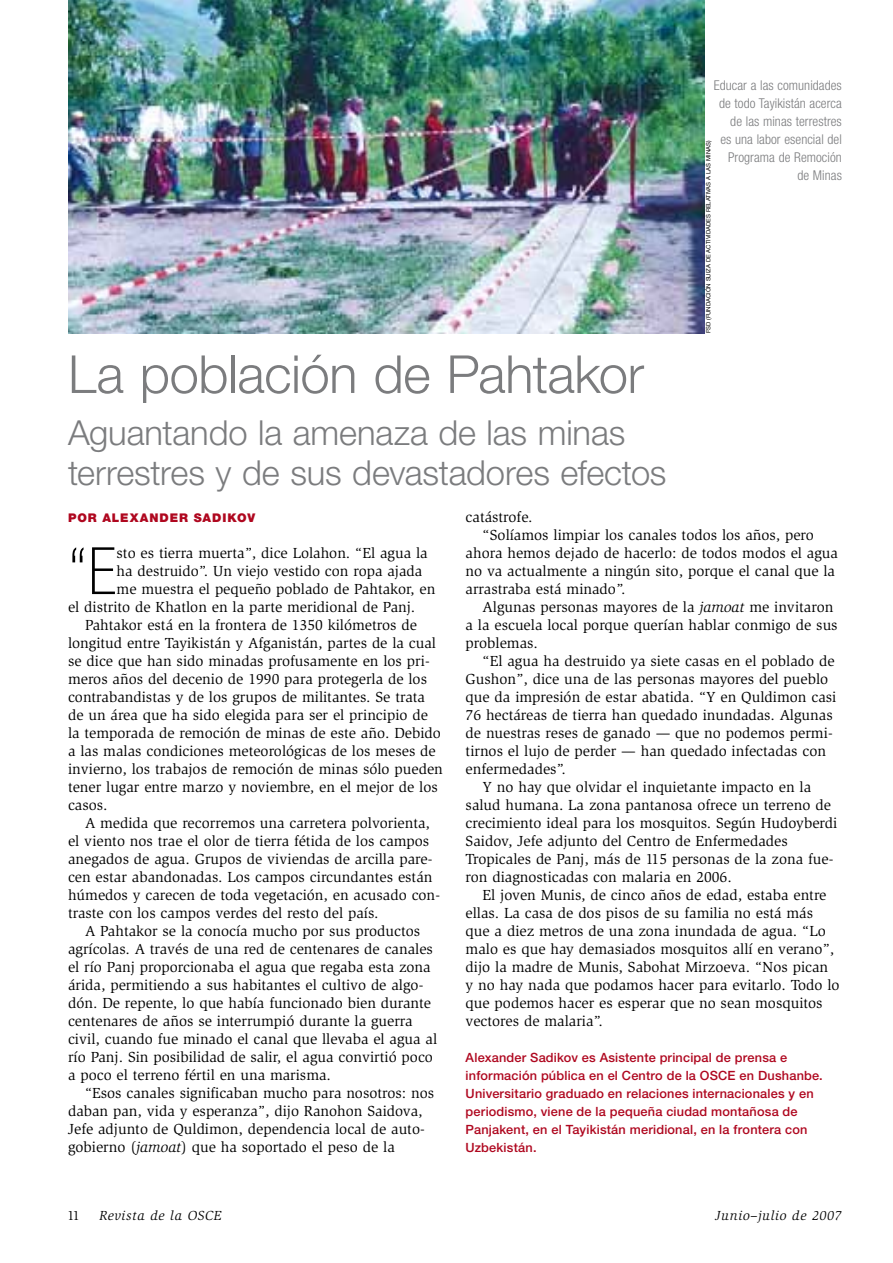
<style>
.page{position:relative;width:893px;height:1263px;background:#fff}
.page>*{position:absolute;margin:0;border:0;box-sizing:border-box;transform-origin:0 0}
.t1{font:100 condensed 65.4px "Helvetica Neue";color:#000}
.t2{font:300 52.5px "Helvetica Neue";letter-spacing:-.01em;color:#7b7c7e}
.t3{font:300 34.5px/40.5px "Helvetica Neue";letter-spacing:-.005em;color:#7b7c7e}
.t4{font:15px "Slimbach";color:#000}
.t5{font:300 condensed 13.5px/18px "Helvetica Neue";letter-spacing:.005em;color:#7b7c7e;text-align:right}
.t6{font:italic 13.5px "Slimbach";letter-spacing:.05em;color:#000}
.t7{font:13.5px "Slimbach";color:#000}
.t8{font:500 12.75px/18px "Helvetica Neue";letter-spacing:.015em;color:#af071f}
.t9{font:900 12px "Helvetica Neue";letter-spacing:.075em;color:#af071f}
.t10{font:6px "Helvetica Neue";color:#000}
.s1{font-style:italic}
</style>
<div class="page">
<img style="left:68px;top:0;width:636px;height:334px">
<h2 class="t2" style="left:68px;top:355px;width:578px">La población de Pahtakor</h2>
<h3 class="t3" style="left:68px;top:415px;width:600px">Aguantando la amenaza de las minas terrestres y de sus devastadores efectos</h3>
<p class="t5" style="left:714px;top:77px;width:130px">Educar a las comunidades de todo Tayikistán acerca de las minas terrestres<br>es una labor esencial del<br>Programa de Remoción de Minas</p>
<p class="t10" style="left:706px;top:333px;width:194px;rotate:-90deg">FSD (FUNDACIÓN SUIZA DE ACTIVIDADES RELATIVAS A LAS MINAS)</p>
<p class="t9" style="left:68px;top:513px;width:189px">POR ALEXANDER SADIKOV</p>
<h1 class="t1" style="left:68px;top:547px;width:49px">“E</h1>
<p class="t4" style="left:117px;top:547px;width:313px">sto es tierra muerta”, dice Lolahon. “El agua la</p>
<p class="t4" style="left:117px;top:565px;width:307px">ha destruido”. Un viejo vestido con ropa ajada</p>
<p class="t4" style="left:117px;top:583px;width:320px">me muestra el pequeño poblado de Pahtakor, en</p>
<p class="t4" style="left:68px;top:601px;width:349px">el distrito de Khatlon en la parte meridional de Panj.</p>
<p class="t4" style="left:85px;top:619px;width:333px">Pahtakor está en la frontera de 1350 kilómetros de</p>
<p class="t4" style="left:68px;top:637px;width:370px">longitud entre Tayikistán y Afganistán, partes de la cual</p>
<p class="t4" style="left:68px;top:655px;width:363px">se dice que han sido minadas profusamente en los pri-</p>
<p class="t4" style="left:68px;top:673px;width:361px">meros años del decenio de 1990 para protegerla de los</p>
<p class="t4" style="left:68px;top:691px;width:358px">contrabandistas y de los grupos de militantes. Se trata</p>
<p class="t4" style="left:68px;top:709px;width:361px">de un área que ha sido elegida para ser el principio de</p>
<p class="t4" style="left:68px;top:727px;width:374px">la temporada de remoción de minas de este año. Debido</p>
<p class="t4" style="left:68px;top:745px;width:369px">a las malas condiciones meteorológicas de los meses de</p>
<p class="t4" style="left:68px;top:763px;width:376px">invierno, los trabajos de remoción de minas sólo pueden</p>
<p class="t4" style="left:68px;top:781px;width:371px">tener lugar entre marzo y noviembre, en el mejor de los</p>
<p class="t4" style="left:68px;top:799px;width:41px">casos.</p>
<p class="t4" style="left:85px;top:817px;width:346px">A medida que recorremos una carretera polvorienta,</p>
<p class="t4" style="left:68px;top:835px;width:363px">el viento nos trae el olor de tierra fétida de los campos</p>
<p class="t4" style="left:68px;top:853px;width:366px">anegados de agua. Grupos de viviendas de arcilla pare-</p>
<p class="t4" style="left:68px;top:871px;width:366px">cen estar abandonadas. Los campos circundantes están</p>
<p class="t4" style="left:68px;top:889px;width:374px">húmedos y carecen de toda vegetación, en acusado con-</p>
<p class="t4" style="left:68px;top:907px;width:312px">traste con los campos verdes del resto del país.</p>
<p class="t4" style="left:85px;top:925px;width:337px">A Pahtakor se la conocía mucho por sus productos</p>
<p class="t4" style="left:68px;top:943px;width:366px">agrícolas. A través de una red de centenares de canales</p>
<p class="t4" style="left:68px;top:961px;width:364px">el río Panj proporcionaba el agua que regaba esta zona</p>
<p class="t4" style="left:68px;top:979px;width:357px">árida, permitiendo a sus habitantes el cultivo de algo-</p>
<p class="t4" style="left:68px;top:997px;width:365px">dón. De repente, lo que había funcionado bien durante</p>
<p class="t4" style="left:68px;top:1015px;width:346px">centenares de años se interrumpió durante la guerra</p>
<p class="t4" style="left:68px;top:1033px;width:371px">civil, cuando fue minado el canal que llevaba el agua al</p>
<p class="t4" style="left:68px;top:1051px;width:366px">río Panj. Sin posibilidad de salir, el agua convirtió poco</p>
<p class="t4" style="left:68px;top:1069px;width:265px">a poco el terreno fértil en una marisma.</p>
<p class="t4" style="left:85px;top:1087px;width:351px">“Esos canales significaban mucho para nosotros: nos</p>
<p class="t4" style="left:68px;top:1105px;width:356px">daban pan, vida y esperanza”, dijo Ranohon Saidova,</p>
<p class="t4" style="left:68px;top:1123px;width:358px">Jefe adjunto de Quldimon, dependencia local de auto-</p>
<p class="t4" style="left:68px;top:1141px;width:328px">gobierno (<span class="s1">jamoat</span>) que ha soportado el peso de la</p>
<p class="t4" style="left:466px;top:511px;width:68px">catástrofe.</p>
<p class="t4" style="left:483px;top:529px;width:333px">“Solíamos limpiar los canales todos los años, pero</p>
<p class="t4" style="left:466px;top:547px;width:374px">ahora hemos dejado de hacerlo: de todos modos el agua</p>
<p class="t4" style="left:466px;top:565px;width:371px">no va actualmente a ningún sito, porque el canal que la</p>
<p class="t4" style="left:466px;top:583px;width:161px">arrastraba está minado”.</p>
<p class="t4" style="left:483px;top:601px;width:352px">Algunas personas mayores de la <span class="s1">jamoat</span> me invitaron</p>
<p class="t4" style="left:466px;top:619px;width:374px">a la escuela local porque querían hablar conmigo de sus</p>
<p class="t4" style="left:466px;top:637px;width:74px">problemas.</p>
<p class="t4" style="left:483px;top:655px;width:353px">“El agua ha destruido ya siete casas en el poblado de</p>
<p class="t4" style="left:466px;top:673px;width:364px">Gushon”, dice una de las personas mayores del pueblo</p>
<p class="t4" style="left:466px;top:691px;width:372px">que da impresión de estar abatida. “Y en Quldimon casi</p>
<p class="t4" style="left:466px;top:709px;width:369px">76 hectáreas de tierra han quedado inundadas. Algunas</p>
<p class="t4" style="left:466px;top:727px;width:369px">de nuestras reses de ganado — que no podemos permi-</p>
<p class="t4" style="left:466px;top:745px;width:362px">tirnos el lujo de perder — han quedado infectadas con</p>
<p class="t4" style="left:466px;top:763px;width:102px">enfermedades”.</p>
<p class="t4" style="left:483px;top:781px;width:330px">Y no hay que olvidar el inquietante impacto en la</p>
<p class="t4" style="left:466px;top:799px;width:367px">salud humana. La zona pantanosa ofrece un terreno de</p>
<p class="t4" style="left:466px;top:817px;width:373px">crecimiento ideal para los mosquitos. Según Hudoyberdi</p>
<p class="t4" style="left:466px;top:835px;width:324px">Saidov, Jefe adjunto del Centro de Enfermedades</p>
<p class="t4" style="left:466px;top:853px;width:369px">Tropicales de Panj, más de 115 personas de la zona fue-</p>
<p class="t4" style="left:466px;top:871px;width:268px">ron diagnosticadas con malaria en 2006.</p>
<p class="t4" style="left:483px;top:889px;width:345px">El joven Munis, de cinco años de edad, estaba entre</p>
<p class="t4" style="left:466px;top:907px;width:349px">ellas. La casa de dos pisos de su familia no está más</p>
<p class="t4" style="left:466px;top:925px;width:362px">que a diez metros de una zona inundada de agua. “Lo</p>
<p class="t4" style="left:466px;top:943px;width:370px">malo es que hay demasiados mosquitos allí en verano”,</p>
<p class="t4" style="left:466px;top:961px;width:364px">dijo la madre de Munis, Sabohat Mirzoeva. “Nos pican</p>
<p class="t4" style="left:466px;top:979px;width:375px">y no hay nada que podamos hacer para evitarlo. Todo lo</p>
<p class="t4" style="left:466px;top:997px;width:359px">que podemos hacer es esperar que no sean mosquitos</p>
<p class="t4" style="left:466px;top:1015px;width:139px">vectores de malaria”.</p>
<p class="t8" style="left:466px;top:1050px;width:359px">Alexander Sadikov es Asistente principal de prensa e información pública en el Centro de la OSCE en Dushanbe.<br>Universitario graduado en relaciones internacionales y en periodismo, viene de la pequeña ciudad montañosa de Panjakent, en el Tayikistán meridional, en la frontera con Uzbekistán.</p>
<p class="t7" style="left:68px;top:1210px;width:14px">11</p>
<p class="t6" style="left:100px;top:1210px;width:123px">Revista de la OSCE</p>
<p class="t6" style="left:715px;top:1210px;width:128px">Junio–julio de 2007</p>
</div>
